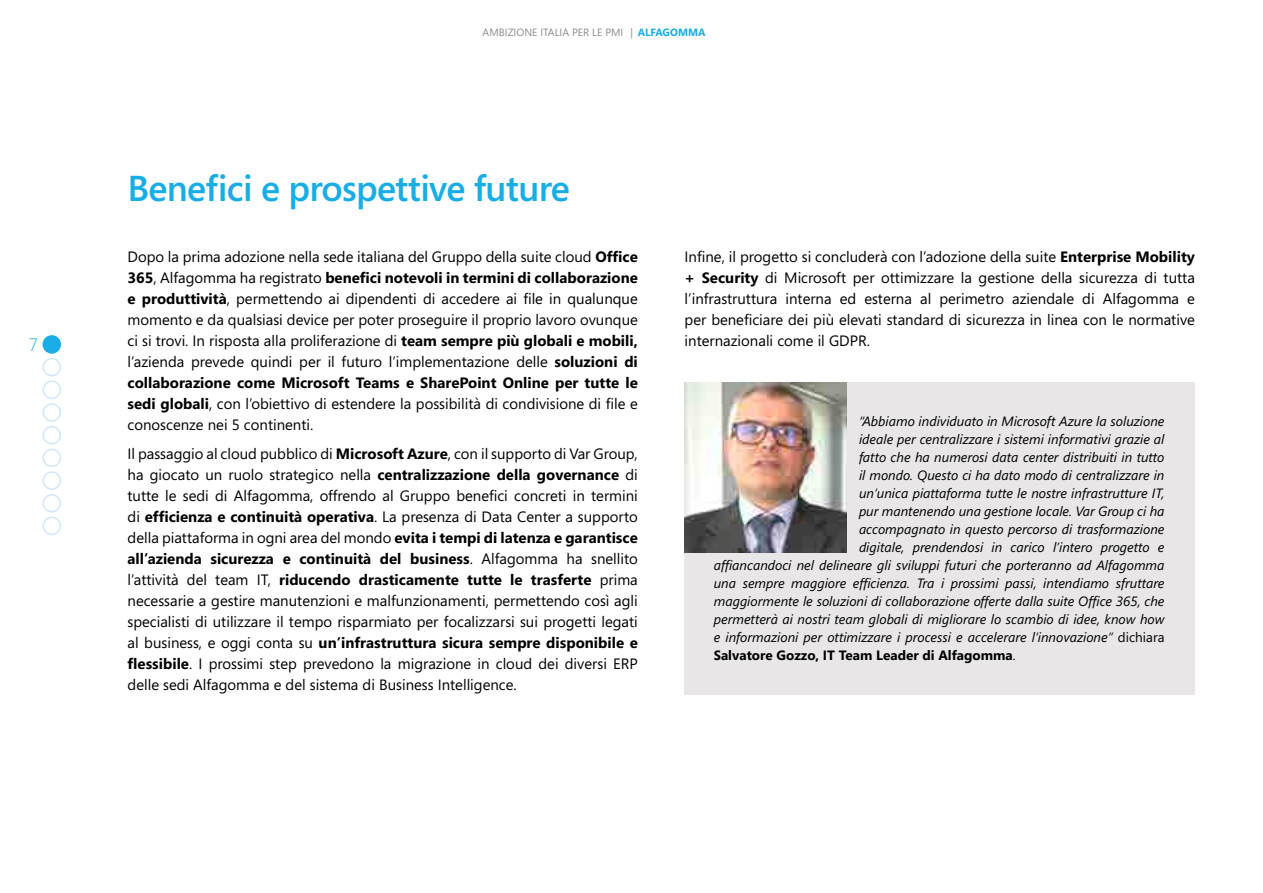
<style>
.page{position:relative;width:1263px;height:893px;background:#fff}
.page>*{position:absolute;margin:0;border:0;box-sizing:border-box;transform-origin:0 0}
.t1{font:600 36px "Segoe";letter-spacing:-.02em;color:#18ade5}
.t2{font:300 18px "Segoe";color:#18ade5}
.t3{font:15px/21px "Segoe";color:#000;text-align:justify}
.t4{font:italic 13.5px "Segoe";color:#000}
.t5{font:700 13.5px "Segoe";color:#000}
.t6{font:10.5px "Segoe";color:#8e8b8b}
.s1{font-weight:700;color:#18ade5}
.s2{font-weight:700}
.s3{font-style:normal}
.s4{font-weight:400}
</style>
<div class="page">
<div style="left:685px;top:382px;width:510px;height:313px;background:#e8e6e7"></div>
<img style="left:685px;top:382px;width:161px;height:170px">
<div style="left:43px;top:336px;width:17px;height:17px;background:#18ade5;border-radius:50%"></div>
<div style="left:43px;top:335px;width:18px;height:19px;border:2px solid #18ade5;border-radius:50%"></div>
<div style="left:43px;top:358px;width:18px;height:18px;border:2px solid #d0e7f9;border-radius:50%"></div>
<div style="left:43px;top:381px;width:18px;height:18px;border:2px solid #d0e7f9;border-radius:50%"></div>
<div style="left:43px;top:403px;width:18px;height:19px;border:2px solid #d0e7f9;border-radius:50%"></div>
<div style="left:43px;top:426px;width:18px;height:18px;border:2px solid #d0e7f9;border-radius:50%"></div>
<div style="left:43px;top:517px;width:18px;height:18px;border:2px solid #d0e7f9;border-radius:50%"></div>
<div style="left:43px;top:449px;width:18px;height:18px;border:2px solid #d0e7f9;border-radius:50%"></div>
<div style="left:43px;top:471px;width:18px;height:19px;border:2px solid #d0e7f9;border-radius:50%"></div>
<div style="left:43px;top:494px;width:18px;height:18px;border:2px solid #d0e7f9;border-radius:50%"></div>
<p class="t2" style="left:29px;top:332px;width:11px">7</p>
<p class="t6" style="left:483px;top:25px;width:224px">AMBIZIONE ITALIA PER LE PMI | <span class="s1">ALFAGOMMA</span></p>
<h1 class="t1" style="left:128px;top:164px;width:444px">Benefici e prospettive future</h1>
<p class="t3" style="left:128px;top:245px;width:512px">Dopo la prima adozione nella sede italiana del Gruppo della suite cloud <span class="s2">Office 365</span>, Alfagomma ha registrato <span class="s2">benefici notevoli in termini di collaborazione e produttività</span>, permettendo ai dipendenti di accedere ai file in qualunque momento e da qualsiasi device per poter proseguire il proprio lavoro ovunque ci si trovi. In risposta alla proliferazione di <span class="s2">team sempre più globali e mobili, </span>l’azienda prevede quindi per il futuro l’implementazione delle <span class="s2">soluzioni di collaborazione come Microsoft Teams e SharePoint Online per tutte le sedi globali</span>, con l’obiettivo di estendere la possibilità di condivisione di file e conoscenze nei 5 continenti.</p>
<p class="t3" style="left:128px;top:443px;width:512px">Il passaggio al cloud pubblico di <span class="s2">Microsoft Azure</span>, con il supporto di Var Group, ha giocato un ruolo strategico nella <span class="s2">centralizzazione della governance</span> di tutte le sedi di Alfagomma, offrendo al Gruppo benefici concreti in termini di <span class="s2">efficienza e continuità operativa</span>. La presenza di Data Center a supporto della piattaforma in ogni area del mondo <span class="s2">evita i tempi di latenza e garantisce all’azienda sicurezza e continuità del business</span>. Alfagomma ha snellito l’attività del team IT, <span class="s2">riducendo drasticamente tutte le trasferte</span> prima necessarie a gestire manutenzioni e malfunzionamenti, permettendo così agli specialisti di utilizzare il tempo risparmiato per focalizzarsi sui progetti legati al business, e oggi conta su <span class="s2">un’infrastruttura sicura sempre disponibile e flessibile</span>. I prossimi step prevedono la migrazione in cloud dei diversi ERP delle sedi Alfagomma e del sistema di Business Intelligence.</p>
<p class="t3" style="left:685px;top:245px;width:512px">Infine, il progetto si concluderà con l’adozione della suite <span class="s2">Enterprise Mobility + Security</span> di Microsoft per ottimizzare la gestione della sicurezza di tutta l’infrastruttura interna ed esterna al perimetro aziendale di Alfagomma e per beneficiare dei più elevati standard di sicurezza in linea con le normative internazionali come il GDPR.</p>
<p class="t4" style="left:859px;top:412px;width:307px">“Abbiamo individuato in Microsoft Azure la soluzione</p>
<p class="t4" style="left:859px;top:430px;width:307px">ideale per centralizzare i sistemi informativi grazie al</p>
<p class="t4" style="left:859px;top:448px;width:307px">fatto che ha numerosi data center distribuiti in tutto</p>
<p class="t4" style="left:859px;top:466px;width:307px">il mondo. Questo ci ha dato modo di centralizzare in</p>
<p class="t4" style="left:859px;top:484px;width:307px">un’unica piattaforma tutte le nostre infrastrutture IT,</p>
<p class="t4" style="left:859px;top:502px;width:307px">pur mantenendo una gestione locale. Var Group ci ha</p>
<p class="t4" style="left:859px;top:520px;width:307px">accompagnato in questo percorso di trasformazione</p>
<p class="t4" style="left:859px;top:538px;width:307px">digitale, prendendosi in carico l’intero progetto e</p>
<p class="t4" style="left:714px;top:556px;width:452px">affiancandoci nel delineare gli sviluppi futuri che porteranno ad Alfagomma</p>
<p class="t4" style="left:714px;top:574px;width:452px">una sempre maggiore efficienza. Tra i prossimi passi, intendiamo sfruttare</p>
<p class="t4" style="left:714px;top:592px;width:452px">maggiormente le soluzioni di collaborazione offerte dalla suite Office 365, che</p>
<p class="t4" style="left:714px;top:610px;width:452px">permetterà ai nostri team globali di migliorare lo scambio di idee, know how</p>
<p class="t4" style="left:714px;top:628px;width:452px">e informazioni per ottimizzare i processi e accelerare l’innovazione” <span class="s3">dichiara</span></p>
<p class="t5" style="left:714px;top:646px;width:303px">Salvatore Gozzo, IT Team Leader di Alfagomma<span class="s4">.</span></p>
</div>
